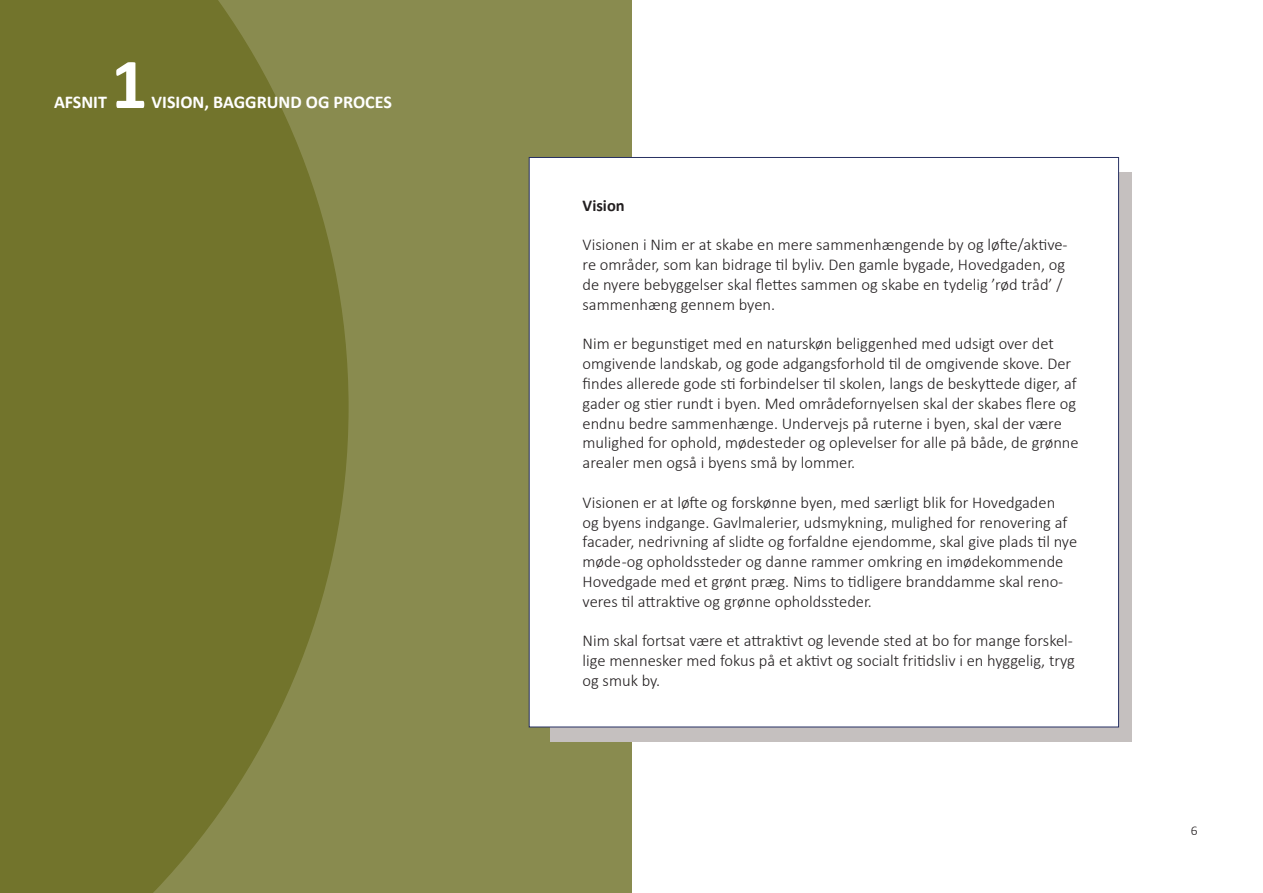
<style>
.page{position:relative;width:1263px;height:893px;background:#fff}
.page>*{position:absolute;margin:0;border:0;box-sizing:border-box;transform-origin:0 0}
.t1{font:700 72px "Calibri";color:#fff}
.t2{font:700 18px "Calibri";color:#fff}
.t3{font:300 16.5px/19.8px "Calibri";color:#231f20}
.t4{font:700 16.5px "Calibri";color:#231f20}
.t5{font:300 13.5px "Calibri";color:#231f20}
</style>
<div class="page">
<div style="left:0;top:0;width:631px;height:893px;background:#72742c"></div>
<svg style="left:153px;top:0;width:478px;height:893px;fill:#898b4f"></svg>
<div style="left:550px;top:172px;width:581px;height:570px;background:#c5c0bf"></div>
<div style="left:529px;top:157px;width:590px;height:570px;background:#fff;border:1px solid #283163"></div>
<p class="t2" style="left:54px;top:89px;width:55px">AFSNIT</p>
<p class="t1" style="left:111px;top:33px;width:38px">1</p>
<p class="t2" style="left:152px;top:89px;width:242px">VISION, BAGGRUND OG PROCES</p>
<p class="t4" style="left:583px;top:194px;width:44px">Vision</p>
<p class="t3" style="left:583px;top:235px;width:487px">Visionen i Nim er at skabe en mere sammenhængende by og løfte/aktive&shy;re områder, som kan bidrage til byliv. Den gamle bygade, Hovedgaden, og de nyere bebyggelser skal flettes sammen og skabe en tydelig ’rød tråd’ / sammenhæng gennem byen.</p>
<p class="t3" style="left:583px;top:334px;width:498px">Nim er begunstiget med en naturskøn beliggenhed med udsigt over det omgivende landskab, og gode adgangsforhold til de omgivende skove. Der findes allerede gode sti forbindelser til skolen, langs de beskyttede diger, af gader og stier rundt i byen. Med områdefornyelsen skal der skabes flere og endnu bedre sammenhænge. Undervejs på ruterne i byen, skal der være mulighed for ophold, mødesteder og oplevelser for alle på både, de grønne arealer men også i byens små by lommer.</p>
<p class="t3" style="left:583px;top:492px;width:496px">Visionen er at løfte og forskønne byen, med særligt blik for Hovedgaden<br>og byens indgange. Gavlmalerier, udsmykning, mulighed for renovering af facader, nedrivning af slidte og forfaldne ejendomme, skal give plads til nye møde -og opholdssteder og danne rammer omkring en imødekommende Hovedgade med et grønt præg. Nims to tidligere branddamme skal reno&shy;veres til attraktive og grønne opholdssteder.</p>
<p class="t3" style="left:583px;top:631px;width:494px">Nim skal fortsat være et attraktivt og levende sted at bo for mange forskel&shy;lige mennesker med fokus på et aktivt og socialt fritidsliv i en hyggelig, tryg og smuk by.</p>
<p class="t5" style="left:1191px;top:822px;width:8px">6</p>
</div>
